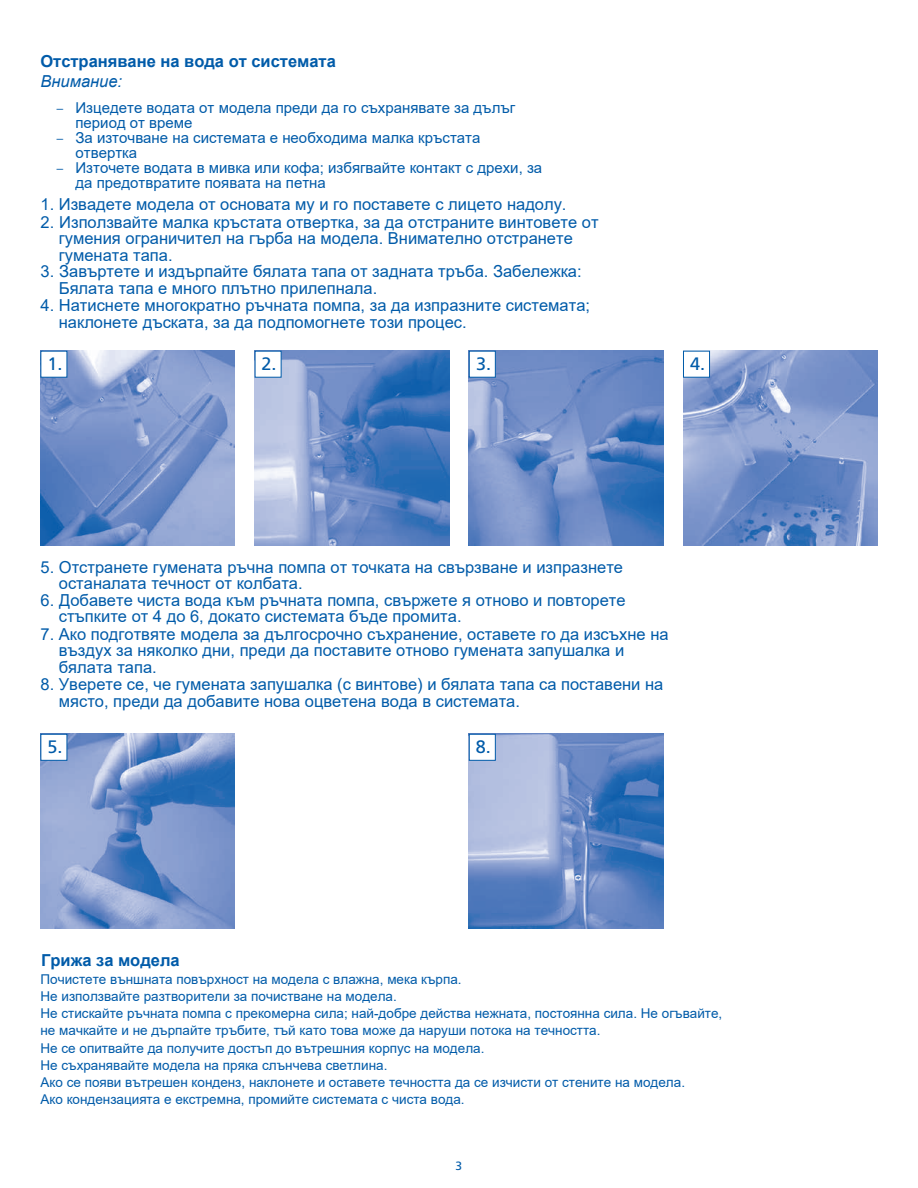
<style>
.page{position:relative;width:918px;height:1188px;background:#fff}
.page>*{position:absolute;margin:0;border:0;box-sizing:border-box;transform-origin:0 0}
.t1{font:18px "Frutiger";color:#015ba9}
.t2{font:16.5px/16.5px "Arial";color:#015ba9}
.t3{font:700 16.5px "Arial";color:#015ba9}
.t4{font:italic 16.5px "Arial";color:#015ba9}
.t5{font:15px/15px "Arial";color:#015ba9}
.t6{font:13.5px/17.2px "Arial";color:#015ba9}
.t7{font:12px "Frutiger";color:#015ba9}
.s1{font-family:"Courier Std"}
</style>
<div class="page">
<img style="left:40px;top:351px;width:195px;height:194px">
<img style="left:255px;top:351px;width:194px;height:194px">
<img style="left:469px;top:351px;width:194px;height:194px">
<img style="left:683px;top:351px;width:195px;height:194px">
<div style="left:40px;top:351px;width:27px;height:27px;background:#fff;border:1px solid #015ba9"></div>
<div style="left:255px;top:351px;width:27px;height:27px;background:#fff;border:1px solid #015ba9"></div>
<div style="left:469px;top:351px;width:27px;height:27px;background:#fff;border:1px solid #015ba9"></div>
<div style="left:683px;top:351px;width:27px;height:27px;background:#fff;border:1px solid #015ba9"></div>
<img style="left:40px;top:734px;width:195px;height:194px">
<img style="left:469px;top:734px;width:194px;height:194px">
<div style="left:40px;top:734px;width:27px;height:27px;background:#fff;border:1px solid #015ba9"></div>
<div style="left:469px;top:734px;width:27px;height:27px;background:#fff;border:1px solid #015ba9"></div>
<p class="t3" style="left:40px;top:50px;width:297px">Отстраняване на вода от системата</p>
<p class="t4" style="left:40px;top:71px;width:83px">Внимание:</p>
<p class="t5" style="left:75px;top:100px;width:441px;text-indent:-20px"><span class="s1">–</span> Изцедете водата от модела преди да го съхранявате за дълъг период от време</p>
<p class="t5" style="left:75px;top:130px;width:406px;text-indent:-20px"><span class="s1">–</span> За източване на системата е необходима малка кръстата отвертка</p>
<p class="t5" style="left:75px;top:160px;width:468px;text-indent:-20px"><span class="s1">–</span> Източете водата в мивка или кофа; избягвайте контакт с дрехи, за да предотвратите появата на петна</p>
<p class="t2" style="left:40px;top:196px;width:528px">1. Извадете модела от основата му и го поставете с лицето надолу.</p>
<p class="t2" style="left:59px;top:214px;width:541px;text-indent:-18px">2. Използвайте малка кръстата отвертка, за да отстраните винтовете от гумения ограничител на гърба на модела. Внимателно отстранете гумената тапа.</p>
<p class="t2" style="left:59px;top:263px;width:524px;text-indent:-18px">3. Завъртете и издърпайте бялата тапа от задната тръба. Забележка:<br>Бялата тапа е много плътно прилепнала.</p>
<p class="t2" style="left:59px;top:297px;width:533px;text-indent:-18px">4. Натиснете многократно ръчната помпа, за да изпразните системата; наклонете дъската, за да подпомогнете този процес.</p>
<p class="t1" style="left:47px;top:353px;width:17px">1.</p>
<p class="t1" style="left:261px;top:353px;width:17px">2.</p>
<p class="t1" style="left:476px;top:353px;width:17px">3.</p>
<p class="t1" style="left:690px;top:353px;width:17px">4.</p>
<p class="t2" style="left:59px;top:559px;width:566px;text-indent:-18px">5. Отстранете гумената ръчна помпа от точката на свързване и изпразнете останалата течност от колбата.</p>
<p class="t2" style="left:59px;top:592px;width:568px;text-indent:-18px">6. Добавете чиста вода към ръчната помпа, свържете я отново и повторете стъпките от 4 до 6, докато системата бъде промита.</p>
<p class="t2" style="left:59px;top:626px;width:611px;text-indent:-18px">7. Ако подготвяте модела за дългосрочно съхранение, оставете го да изсъхне на въздух за няколко дни, преди да поставите отново гумената запушалка и бялата тапа.</p>
<p class="t2" style="left:59px;top:676px;width:606px;text-indent:-18px">8. Уверете се, че гумената запушалка (с винтове) и бялата тапа са поставени на място, преди да добавите нова оцветена вода в системата.</p>
<p class="t1" style="left:47px;top:737px;width:17px">5.</p>
<p class="t1" style="left:476px;top:737px;width:17px">8.</p>
<p class="t3" style="left:41px;top:948px;width:140px">Грижа за модела</p>
<p class="t6" style="left:40px;top:970px;width:683px">Почистете външната повърхност на модела с влажна, мека кърпа.<br>Не използвайте разтворители за почистване на модела.<br>Не стискайте ръчната помпа с прекомерна сила; най-добре действа нежната, постоянна сила. Не огъвайте, не мачкайте и не дърпайте тръбите, тъй като това може да наруши потока на течността.<br>Не се опитвайте да получите достъп до вътрешния корпус на модела.<br>Не съхранявайте модела на пряка слънчева светлина.<br>Ако се появи вътрешен конденз, наклонете и оставете течността да се изчисти от стените на модела.<br>Ако кондензацията е екстремна, промийте системата с чиста вода.</p>
<p class="t7" style="left:456px;top:1159px;width:8px">3</p>
</div>
